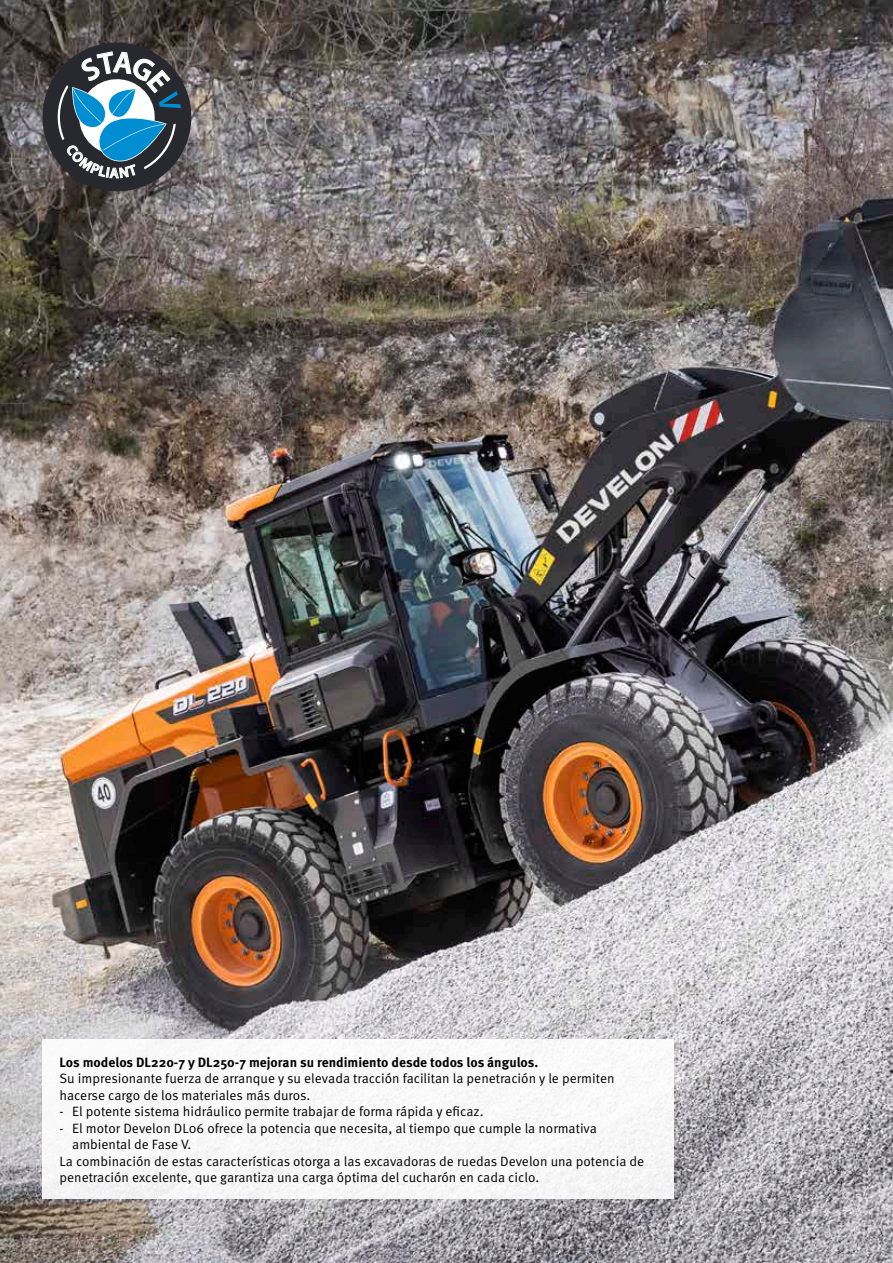
<style>
.page{position:relative;width:893px;height:1263px;background:#fff}
.page>*{position:absolute;margin:0;border:0;box-sizing:border-box;transform-origin:0 0}
.t1{font:13.5px/16.5px "Meta Pro Norm";color:#000}
.t2{font:700 13.5px "Meta Pro";color:#000}
.t3{font:12px "Meta Pro Norm";color:#979296}
.s1{font-size:15px}
</style>
<div class="page">
<img style="left:0;top:0;width:893px;height:1263px">
<div style="left:43px;top:1039px;width:631px;height:160px;background:#f8f8f9"></div>
<svg style="left:43px;top:43px;width:148px;height:148px;background:#425662"></svg>
<p class="t3" style="left:12px;top:1235px;width:15px">4 <span class="s1">|</span></p>
<p class="t2" style="left:60px;top:1051px;width:480px">Los modelos DL220-7 y DL250-7 mejoran su rendimiento desde todos los ángulos.</p>
<p class="t1" style="left:60px;top:1069px;width:557px">Su impresionante fuerza de arranque y su elevada tracción facilitan la penetración y le permiten hacerse cargo de los materiales más duros.</p>
<p class="t1" style="left:60px;top:1102px;width:425px">- El potente sistema hidráulico permite trabajar de forma rápida y eficaz.</p>
<p class="t1" style="left:60px;top:1119px;width:539px">- El motor Develon DL06 ofrece la potencia que necesita, al tiempo que cumple la normativa</p>
<p class="t1" style="left:72px;top:1135px;width:121px">ambiental de Fase V.</p>
<p class="t1" style="left:60px;top:1152px;width:586px">La combinación de estas características otorga a las excavadoras de ruedas Develon una potencia de</p>
<p class="t1" style="left:60px;top:1168px;width:481px">penetración excelente, que garantiza una carga óptima del cucharón en cada ciclo.</p>
</div>
